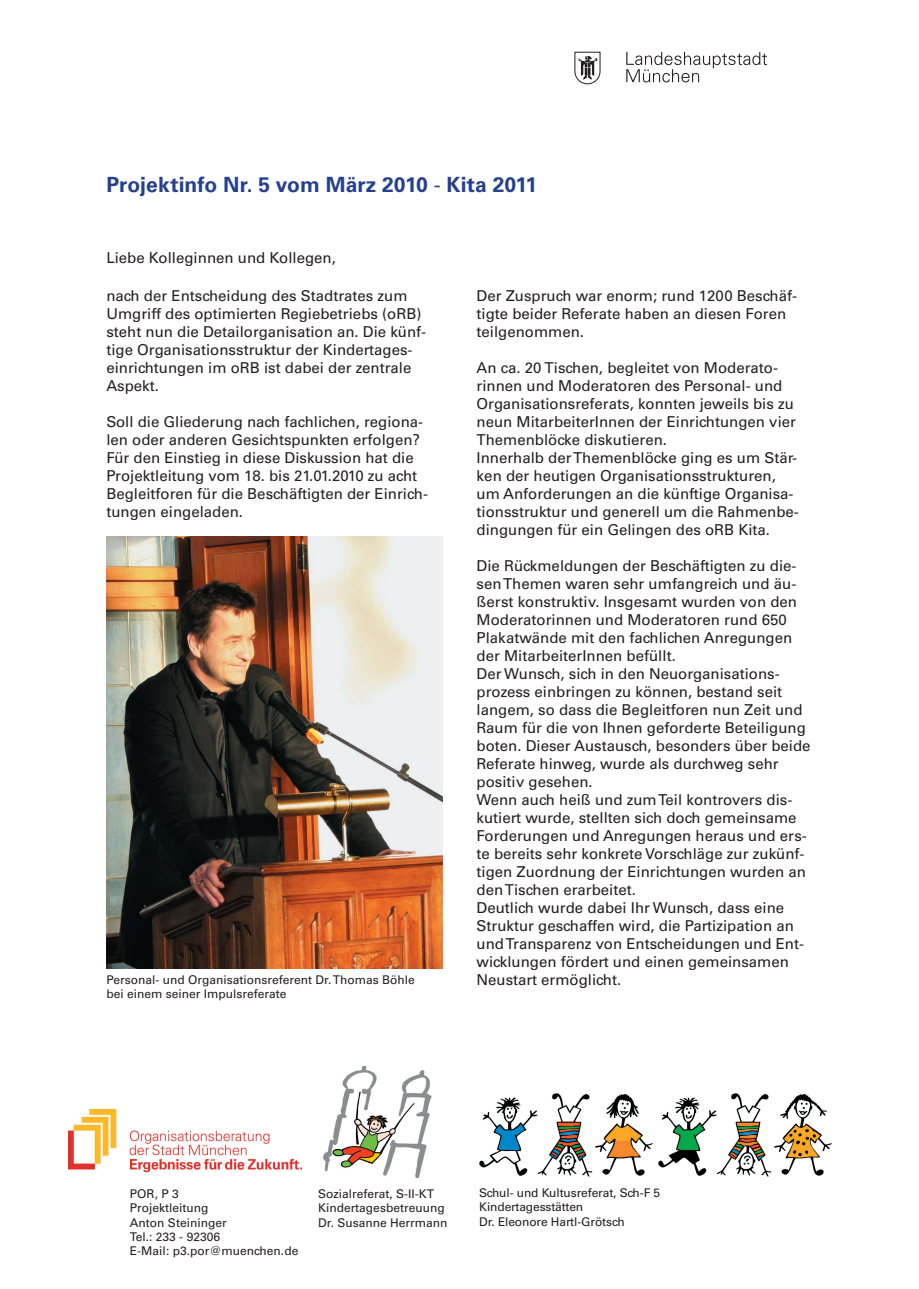
<style>
.page{position:relative;width:919px;height:1289px;background:#fff}
.page>*{position:absolute;margin:0;border:0;box-sizing:border-box;transform-origin:0 0}
.t1{font:700 21px "Univers";letter-spacing:.005em;color:#25408f}
.Absatzformat_1{font:15px/18px "Univers";color:#231f20}
.Absatzformat_1-2{font:12px "Univers";color:#231f20}
.s1{font-weight:400}
</style>
<div class="page">
<svg style="left:626px;top:52px;width:141px;height:30px"></svg>
<svg style="left:574px;top:51px;width:26px;height:33px"></svg>
<img style="left:480px;top:1093px;width:351px;height:82px">
<img style="left:323px;top:1065px;width:109px;height:114px">
<img style="left:68px;top:1109px;width:234px;height:63px">
<img style="left:106px;top:536px;width:336px;height:432px">
<p class="t1" style="left:106px;top:172px;width:432px">Projektinfo Nr. 5 vom März 2010 <span class="s1">-</span> Kita 2011</p>
<p class="Absatzformat_1" style="left:106px;top:248px;width:231px">Liebe Kolleginnen und Kollegen,</p>
<p class="Absatzformat_1" style="left:106px;top:286px;width:321px">nach der Entscheidung des Stadtrates zum Umgriff des optimierten Regiebetriebs (oRB) steht nun die Detailorganisation an. Die künf&shy;tige Organisationsstruktur der Kindertages&shy;einrichtungen im oRB ist dabei der zentrale Aspekt.</p>
<p class="Absatzformat_1" style="left:106px;top:412px;width:323px">Soll die Gliederung nach fachlichen, regiona&shy;len oder anderen Gesichtspunkten erfolgen?<br>Für den Einstieg in diese Diskussion hat die Projektleitung vom 18. bis 21.01.2010 zu acht Begleitforen für die Beschäftigten der Einrich&shy;tungen eingeladen.</p>
<p class="Absatzformat_1-2" style="left:106px;top:972px;width:310px">Personal- und Organisationsreferent Dr. Thomas Böhle</p>
<p class="Absatzformat_1-2" style="left:106px;top:986px;width:182px">bei einem seiner Impulsreferate</p>
<p class="Absatzformat_1" style="left:476px;top:286px;width:322px">Der Zuspruch war enorm; rund 1200 Beschäf&shy;tigte beider Referate haben an diesen Foren teilgenommen.</p>
<p class="Absatzformat_1" style="left:476px;top:358px;width:321px">An ca. 20 Tischen, begleitet von Moderato&shy;rinnen und Moderatoren des Personal- und Organisationsreferats, konnten jeweils bis zu neun MitarbeiterInnen der Einrichtungen vier Themenblöcke diskutieren.</p>
<p class="Absatzformat_1" style="left:476px;top:448px;width:324px">Innerhalb der Themenblöcke ging es um Stär&shy;ken der heutigen Organisationsstrukturen, um Anforderungen an die künftige Organisa&shy;tionsstruktur und generell um die Rahmenbe&shy;dingungen für ein Gelingen des oRB Kita.</p>
<p class="Absatzformat_1" style="left:476px;top:556px;width:322px">Die Rückmeldungen der Beschäftigten zu die&shy;sen Themen waren sehr umfangreich und äu&shy;ßerst konstruktiv. Insgesamt wurden von den Moderatorinnen und Moderatoren rund 650<br>Plakatwände mit den fachlichen Anregungen der MitarbeiterInnen befüllt.</p>
<p class="Absatzformat_1" style="left:476px;top:664px;width:335px">Der Wunsch, sich in den Neuorganisations&shy;prozess einbringen zu können, bestand seit langem, so dass die Begleitforen nun Zeit und Raum für die von Ihnen geforderte Beteiligung boten. Dieser Austausch, besonders über beide Referate hinweg, wurde als durchweg sehr positiv gesehen.</p>
<p class="Absatzformat_1" style="left:476px;top:790px;width:332px">Wenn auch heiß und zum Teil kontrovers dis&shy;kutiert wurde, stellten sich doch gemeinsame Forderungen und Anregungen heraus und ers&shy;te bereits sehr konkrete Vorschläge zur zukünf&shy;tigen Zuordnung der Einrichtungen wurden an den Tischen erarbeitet.</p>
<p class="Absatzformat_1" style="left:476px;top:898px;width:329px">Deutlich wurde dabei Ihr Wunsch, dass eine Struktur geschaffen wird, die Partizipation an und Transparenz von Entscheidungen und Ent&shy;wicklungen fördert und einen gemeinsamen Neustart ermöglicht.</p>
<p class="Absatzformat_1-2" style="left:130px;top:1186px;width:50px">POR, P 3</p>
<p class="Absatzformat_1-2" style="left:130px;top:1200px;width:80px">Projektleitung</p>
<p class="Absatzformat_1-2" style="left:130px;top:1215px;width:98px">Anton Steininger</p>
<p class="Absatzformat_1-2" style="left:130px;top:1229px;width:92px">Tel.: 233 - 92306</p>
<p class="Absatzformat_1-2" style="left:130px;top:1243px;width:170px">E-Mail: p3.por@muenchen.de</p>
<p class="Absatzformat_1-2" style="left:318px;top:1186px;width:117px">Sozialreferat, S-II-KT</p>
<p class="Absatzformat_1-2" style="left:318px;top:1200px;width:128px">Kindertagesbetreuung</p>
<p class="Absatzformat_1-2" style="left:318px;top:1215px;width:131px">Dr. Susanne Herrmann</p>
<p class="Absatzformat_1-2" style="left:479px;top:1185px;width:182px">Schul- und Kultusreferat, Sch-F 5</p>
<p class="Absatzformat_1-2" style="left:479px;top:1199px;width:106px">Kindertagesstätten</p>
<p class="Absatzformat_1-2" style="left:479px;top:1214px;width:147px">Dr. Eleonore Hartl-Grötsch</p>
</div>
